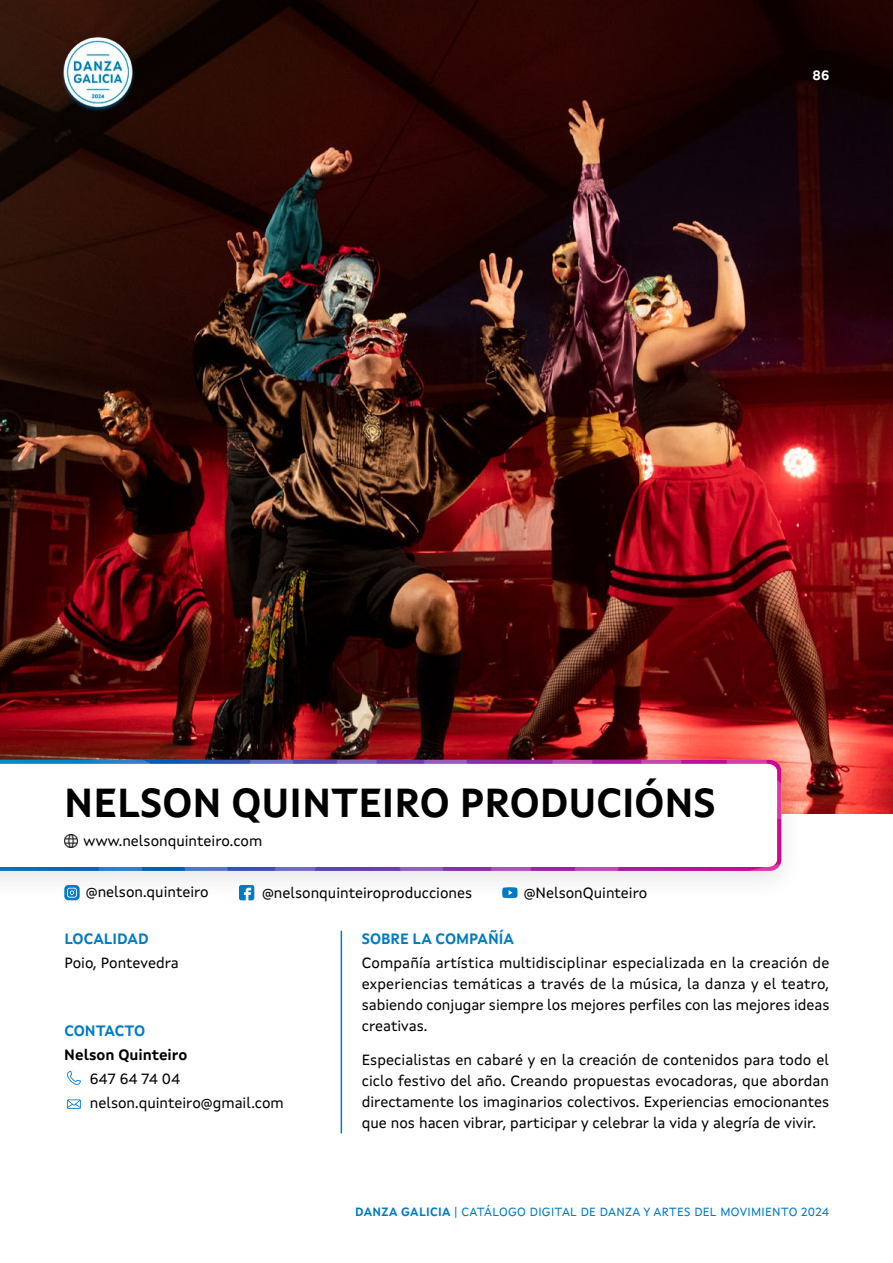
<style>
.page{position:relative;width:893px;height:1263px;background:#fff}
.page>*{position:absolute;margin:0;border:0;box-sizing:border-box;transform-origin:0 0}
.t1{font:700 40.5px "Xunta Sans";color:#000}
.t2{font:15px/21px "Xunta Sans";color:#000;text-align:justify}
.t3{font:700 15px "Xunta Sans";color:#007bc3}
.t4{font:700 15px "Xunta Sans";color:#000}
.t5{font:700 13.5px "Xunta Sans";color:#fff}
.t6{font:12px "Xunta Sans";letter-spacing:.025em;color:#007bc3}
.s1{font-weight:700}
</style>
<div class="page">
<svg style="left:67px;top:1099px;width:14px;height:10px"></svg>
<svg style="left:67px;top:1071px;width:14px;height:14px"></svg>
<img style="left:0;top:0;width:893px;height:814px">
<hr style="left:341px;top:931px;width:1px;height:202px;background:#007bc3">
<div style="left:0;top:745px;width:805px;height:159px;background:#000;opacity:.1"></div>
<img style="left:0;top:760px;width:781px;height:111px">
<svg style="left:0;top:764px;width:777px;height:103px"></svg>
<svg style="left:64px;top:834px;width:13px;height:13px"></svg>
<svg style="left:64px;top:885px;width:16px;height:15px"></svg>
<svg style="left:239px;top:885px;width:15px;height:15px"></svg>
<svg style="left:502px;top:887px;width:16px;height:11px"></svg>
<img style="left:60px;top:36px;width:77px;height:77px">
<p class="t5" style="left:812px;top:67px;width:18px">86</p>
<h1 class="t1" style="left:64px;top:778px;width:653px">NELSON QUINTEIRO PRODUCIÓNS</h1>
<p class="t2" style="left:84px;top:830px;width:180px">www.nelsonquinteiro.com</p>
<p class="t2" style="left:86px;top:881px;width:124px">@nelson.quinteiro</p>
<p class="t2" style="left:262px;top:882px;width:212px">@nelsonquinteiroproducciones</p>
<p class="t2" style="left:524px;top:882px;width:125px">@NelsonQuinteiro</p>
<p class="t3" style="left:64px;top:930px;width:86px">LOCALIDAD</p>
<p class="t3" style="left:362px;top:930px;width:154px">SOBRE LA COMPAÑÍA</p>
<p class="t2" style="left:64px;top:952px;width:116px">Poio, Pontevedra</p>
<p class="t3" style="left:64px;top:1022px;width:83px">CONTACTO</p>
<p class="t4" style="left:64px;top:1046px;width:125px">Nelson Quinteiro</p>
<p class="t2" style="left:90px;top:1067px;width:195px;line-height:24px">647 64 74 04 nelson.quinteiro@gmail.com</p>
<p class="t2" style="left:362px;top:952px;width:469px">Compañía artística multidisciplinar especializada en la creación de experiencias temáticas a través de la música, la danza y el teatro, sabiendo conjugar siempre los mejores perfiles con las mejores ideas creativas.</p>
<p class="t2" style="left:362px;top:1049px;width:469px">Especialistas en cabaré y en la creación de contenidos para todo el ciclo festivo del año. Creando propuestas evocadoras, que abordan directamente los imaginarios colectivos. Experiencias emocionantes que nos hacen vibrar, participar y celebrar la vida y alegría de vivir.</p>
<p class="t6" style="left:355px;top:1204px;width:475px"><span class="s1">DANZA GALICIA</span> | CATÁLOGO DIGITAL DE DANZA Y ARTES DEL MOVIMIENTO 2024</p>
</div>
